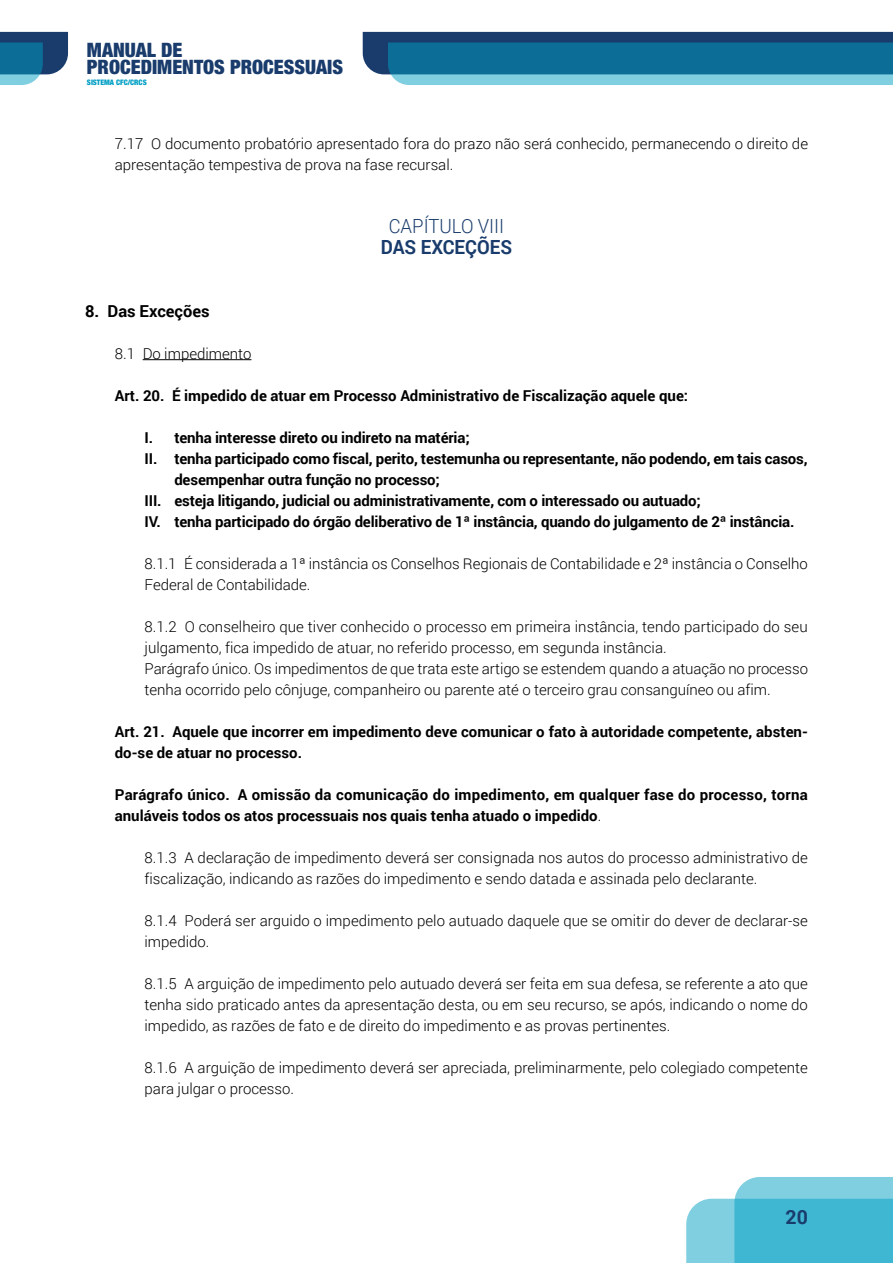
<style>
.page{position:relative;width:893px;height:1263px;background:#fff}
.page>*{position:absolute;margin:0;border:0;box-sizing:border-box;transform-origin:0 0}
.t1{font:900 condensed 19.95px/17.7px "Helvetica Neue LT Std";color:#193c6c}
.ABRE_subtitulo2{font:300 19.5px "Roboto";color:#193c6c;scale:.95 1}
.ABRE_subtitulo2-2{font:700 19.5px "Roboto";color:#193c6c;scale:.95 1}
.ABRE_subtitulo2-3{font:700 19.5px "Roboto";color:#193c6c}
.sub_1{font:700 16.5px "Roboto";color:#000}
.MIOLO_texto_geral{font:300 15px/21px "Roboto";color:#000}
.MIOLO_romanos{font:700 15px/21px "Roboto";letter-spacing:-.01em;color:#000}
.MIOLO_texto_geral-2{font:700 15px/21px "Roboto";color:#000}
.sub_2{font:300 15px "Roboto";color:#000}
.t2{font:900 condensed 7.65px "Helvetica Neue LT Std";letter-spacing:-.005em;color:#009fc4}
.s1{font-weight:300}
</style>
<div class="page">
<svg style="left:686px;top:1177px;width:207px;height:86px;background:#65c4da"></svg>
<svg style="left:363px;top:32px;width:530px;height:53px;background:#28769c"></svg>
<svg style="left:0;top:32px;width:68px;height:53px;background:#3b759a"></svg>
<hr style="left:143px;top:359px;width:108px;height:1px;background:#000">
<h1 class="t1" style="left:87px;top:40px;width:258px">MANUAL DE<br>PROCEDIMENTOS PROCESSUAIS</h1>
<p class="t2" style="left:87px;top:78px;width:61px">SISTEMA CFC/CRCS</p>
<p class="MIOLO_texto_geral" style="left:115px;top:132px;width:695px">7.17 O documento probatório apresentado fora do prazo não será conhecido, permanecendo o direito de apresentação tempestiva de prova na fase recursal.</p>
<p class="ABRE_subtitulo2" style="left:389px;top:212px;width:123px">CAPÍTULO VIII</p>
<p class="ABRE_subtitulo2-2" style="left:381px;top:233px;width:140px">DAS EXCEÇÕES</p>
<p class="sub_1" style="left:85px;top:299px;width:126px">8. Das Exceções</p>
<p class="sub_2" style="left:115px;top:343px;width:138px">8.1 Do impedimento</p>
<p class="MIOLO_texto_geral-2" style="left:115px;top:384px;width:575px">Art. 20. É impedido de atuar em Processo Administrativo de Fiscalização aquele que:</p>
<p class="MIOLO_romanos" style="left:145px;top:426px;width:326px">I. tenha interesse direto ou indireto na matéria;</p>
<p class="MIOLO_romanos" style="left:174px;top:447px;width:635px;text-indent:-30px">II. tenha participado como fiscal, perito, testemunha ou representante, não podendo, em tais casos, desempenhar outra função no processo;</p>
<p class="MIOLO_romanos" style="left:145px;top:489px;width:558px">III. esteja litigando, judicial ou administrativamente, com o interessado ou autuado;</p>
<p class="MIOLO_romanos" style="left:145px;top:510px;width:651px">IV. tenha participado do órgão deliberativo de 1ª instância, quando do julgamento de 2ª instância.</p>
<p class="MIOLO_texto_geral" style="left:145px;top:552px;width:665px">8.1.1 É considerada a 1ª instância os Conselhos Regionais de Contabilidade e 2ª instância o Conselho<br>Federal de Contabilidade.</p>
<p class="MIOLO_texto_geral" style="left:145px;top:615px;width:665px">8.1.2 O conselheiro que tiver conhecido o processo em primeira instância, tendo participado do seu julgamento, fica impedido de atuar, no referido processo, em segunda instância.</p>
<p class="MIOLO_texto_geral" style="left:145px;top:657px;width:665px">Parágrafo único. Os impedimentos de que trata este artigo se estendem quando a atuação no processo tenha ocorrido pelo cônjuge, companheiro ou parente até o terceiro grau consanguíneo ou afim.</p>
<p class="MIOLO_texto_geral-2" style="left:115px;top:720px;width:695px">Art. 21. Aquele que incorrer em impedimento deve comunicar o fato à autoridade competente, absten&shy;do-se de atuar no processo.</p>
<p class="MIOLO_texto_geral-2" style="left:115px;top:783px;width:694px">Parágrafo único. A omissão da comunicação do impedimento, em qualquer fase do processo, torna anuláveis todos os atos processuais nos quais tenha atuado o impedido<span class="s1">.</span></p>
<p class="MIOLO_texto_geral" style="left:145px;top:846px;width:665px">8.1.3 A declaração de impedimento deverá ser consignada nos autos do processo administrativo de fiscalização, indicando as razões do impedimento e sendo datada e assinada pelo declarante.</p>
<p class="MIOLO_texto_geral" style="left:145px;top:909px;width:665px">8.1.4 Poderá ser arguido o impedimento pelo autuado daquele que se omitir do dever de declarar-se impedido.</p>
<p class="MIOLO_texto_geral" style="left:145px;top:972px;width:665px;text-align:justify">8.1.5 A arguição de impedimento pelo autuado deverá ser feita em sua defesa, se referente a ato que tenha sido praticado antes da apresentação desta, ou em seu recurso, se após, indicando o nome do impedido, as razões de fato e de direito do impedimento e as provas pertinentes.</p>
<p class="MIOLO_texto_geral" style="left:145px;top:1056px;width:665px">8.1.6 A arguição de impedimento deverá ser apreciada, preliminarmente, pelo colegiado competente para julgar o processo.</p>
<h2 class="ABRE_subtitulo2-3" style="left:785px;top:1203px;width:24px">20</h2>
</div>
